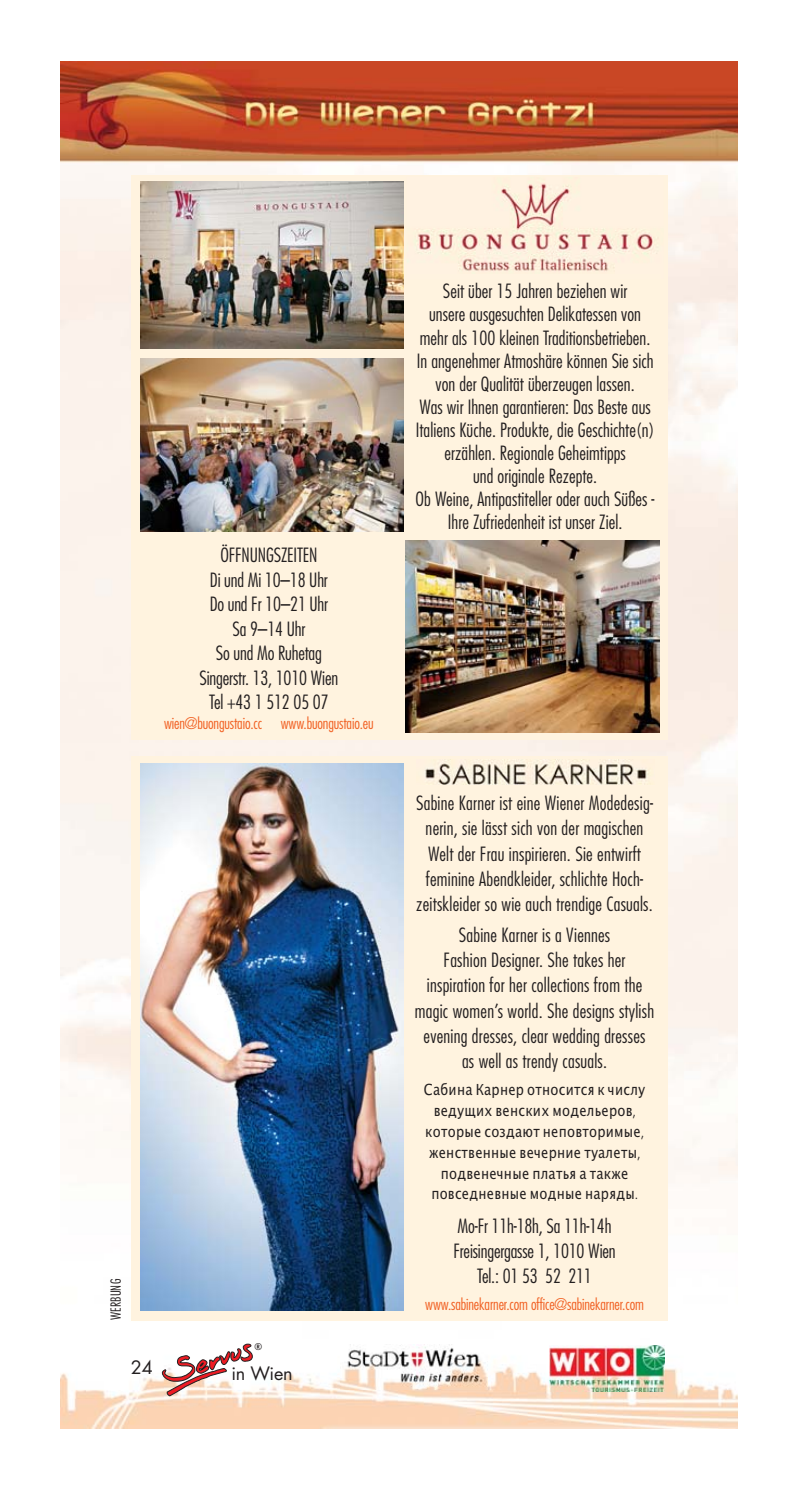
<style>
.page{position:relative;width:798px;height:1499px;background:#fff}
.page>*{position:absolute;margin:0;border:0;box-sizing:border-box;transform-origin:0 0}
.t1{font:300 condensed 19.12px/25.2px "Futura";letter-spacing:.005em;color:#231f20;text-align:center}
.t2{font:18px "Futura";letter-spacing:-.015em;color:#231f20}
.t3{font:300 condensed 15.75px "Futura";letter-spacing:-.01em;color:#f16124}
.t4{font:15.3px/20.9px "Lucida Grande";letter-spacing:.02em;color:#231f20;text-align:center;scale:.85 1}
.t5{font:300 condensed 13.5px "Futura";letter-spacing:.01em;color:#231f20}
.t6{font:500 9px "Futura";color:#231f20}
.s1{font-family:"Futura";font-weight:300;font-stretch:condensed}
</style>
<div class="page">
<img style="left:61px;top:61px;width:676px;height:1368px">
<svg style="left:162px;top:1343px;width:95px;height:53px"></svg>
<img style="left:549px;top:1345px;width:115px;height:46px">
<img style="left:340px;top:1344px;width:147px;height:45px">
<div style="left:131px;top:175px;width:536px;height:565px;background:#fff3df"></div>
<img style="left:405px;top:540px;width:254px;height:192px">
<img style="left:140px;top:182px;width:264px;height:166px">
<img style="left:140px;top:359px;width:263px;height:172px">
<img style="left:407px;top:183px;width:250px;height:89px">
<div style="left:131px;top:756px;width:536px;height:564px;background:#fff3df"></div>
<img style="left:140px;top:764px;width:264px;height:546px">
<img style="left:425px;top:759px;width:222px;height:26px">
<p class="t1" style="left:199px;top:544px;width:140px;line-height:24.5px">ÖFFNUNGSZEITEN<br>Di und Mi 10–18 Uhr<br>Do und Fr 10–21 Uhr<br>Sa 9–14 Uhr<br>So und Mo Ruhetag<br>Singerstr. 13, 1010 Wien<br>Tel +43 1 512 05 07</p>
<p class="t3" style="left:164px;top:717px;width:211px">wien@buongustaio.cc www.buongustaio.eu</p>
<p class="t5" style="left:110px;top:1320px;width:43px;rotate:-90deg">WERBUNG</p>
<p class="t2" style="left:131px;top:1359px;width:23px">24</p>
<p class="t6" style="left:254px;top:1342px;width:9px">®</p>
<p class="t2" style="left:231px;top:1365px;width:63px">in Wien</p>
<p class="t1" style="left:415px;top:281px;width:240px;line-height:23.2px">Seit über 15 Jahren beziehen wir<br>unsere ausgesuchten Delikatessen von mehr als 100 kleinen Traditionsbetrieben.<br>In angenehmer Atmoshäre können Sie sich von der Qualität überzeugen lassen.<br>Was wir Ihnen garantieren: Das Beste aus Italiens Küche. Produkte, die Geschichte(n) erzählen. Regionale Geheimtipps<br>und originale Rezepte.<br>Ob Weine, Antipastiteller oder auch Süßes - Ihre Zufriedenheit ist unser Ziel.</p>
<p class="t1" style="left:416px;top:792px;width:238px">Sabine Karner ist eine Wiener Modedesig&shy;nerin, sie lässt sich von der magischen Welt der Frau inspirieren. Sie entwirft feminine Abendkleider, schlichte Hoch&shy;zeitskleider so wie auch trendige Casuals.</p>
<p class="t1" style="left:415px;top:923px;width:241px">Sabine Karner is a Viennes<br>Fashion Designer. She takes her inspiration for her collections from the magic women’s world. She designs stylish evening dresses, clear wedding dresses<br>as well as trendy casuals.</p>
<p class="t4" style="left:424px;top:1079px;width:262px">Сабина Карнер относится к числу ведущих венских модельеров<span class="s1">, </span>которые создают неповторимые<span class="s1">, </span>женственные вечерние туалеты<span class="s1">, </span>подвенечные платья а также повседневные модные наряды<span class="s1">.</span></p>
<p class="t1" style="left:453px;top:1214px;width:164px">Mo-Fr 11h-18h, Sa 11h-14h<br>Freisingergasse 1, 1010 Wien<br>Tel.: 01 53 52 211</p>
<p class="t3" style="left:425px;top:1298px;width:220px">www.sabinekarner.com office@sabinekarner.com</p>
</div>
